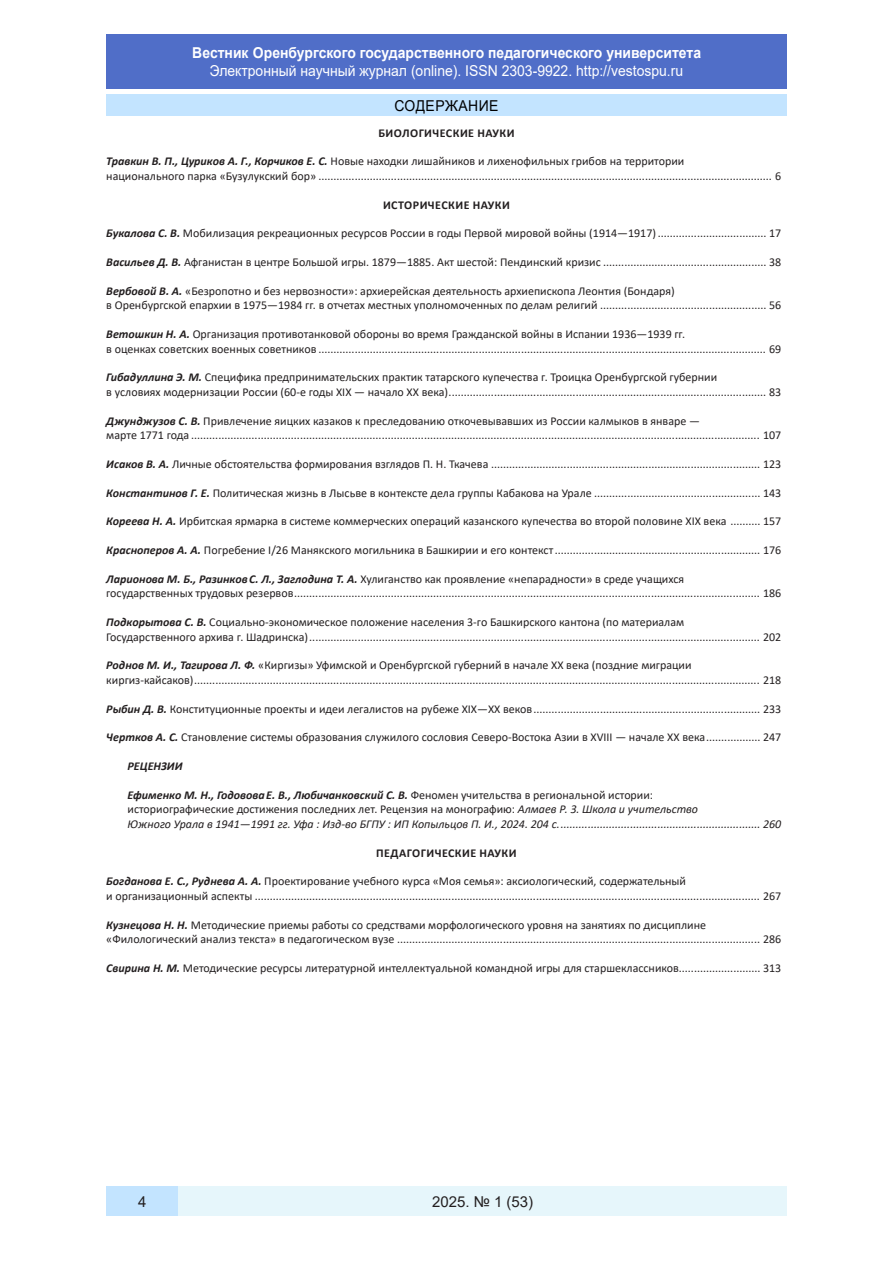
<style>
.page{position:relative;width:893px;height:1263px;background:#fff}
.page>*{position:absolute;margin:0;border:0;box-sizing:border-box;transform-origin:0 0}
.t1{font:15px "Arial";color:#fff;scale:.93 1}
.t2{font:700 15px "Arial";color:#fff;scale:.93 1}
.t3{font:15px "Arial";color:#231f20}
.t4{font:15px "Arial";letter-spacing:.035em;color:#000;scale:.93 1}
.t5{font:12px/14.4px "Calibri";color:#231f20}
.t6{font:italic 12px/14.4px "Calibri";color:#231f20}
.t7{font:700 12px "Calibri";letter-spacing:.04em;color:#231f20}
.t8{font:italic 700 12px "Calibri";color:#231f20}
.s1{font-weight:700;font-style:italic}
.s2{font-weight:700}
.s3{font-style:normal}
</style>
<div class="page">
<div style="left:106px;top:34px;width:681px;height:55px;background:#506ec8"></div>
<div style="left:106px;top:1186px;width:73px;height:30px;background:#c3e4ff"></div>
<div style="left:179px;top:1186px;width:608px;height:30px;background:#e6f6fb"></div>
<div style="left:106px;top:95px;width:681px;height:21px;background:#c3e4ff"></div>
<p class="t2" style="left:192px;top:42px;width:549px">Вестник Оренбургского государственного педагогического университета</p>
<p class="t1" style="left:210px;top:60px;width:511px">Электронный научный журнал (online). ISSN 2303-9922. http://vestospu.ru</p>
<p class="t4" style="left:394px;top:95px;width:114px">СОДЕРЖАНИЕ</p>
<p class="t7" style="left:378px;top:124px;width:138px">БИОЛОГИЧЕСКИЕ НАУКИ</p>
<p class="t5" style="left:106px;top:154px;width:677px"><span class="s1">Травкин В. П., Цуриков А. Г., Корчиков Е. С.</span> Новые находки лишайников и лихенофильных грибов на территории<br>национального парка «Бузулукский бор» ...................................................................................................................................................... 6</p>
<p class="t7" style="left:383px;top:196px;width:128px">ИСТОРИЧЕСКИЕ НАУКИ</p>
<p class="t5" style="left:106px;top:226px;width:677px"><span class="s1">Букалова С. В.</span> Мобилизация рекреационных ресурсов России в годы Первой мировой войны (1914—1917).................................... 17</p>
<p class="t5" style="left:106px;top:255px;width:677px"><span class="s1">Васильев Д. В.</span> Афганистан в центре Большой игры. 1879—1885. Акт шестой: Пендинский кризис ...................................................... 38</p>
<p class="t5" style="left:106px;top:283px;width:677px"><span class="s1">Вербовой В. А.</span> «Безропотно и без нервозности»: архиерейская деятельность архиепископа Леонтия (Бондаря)<br>в Оренбургской епархии в 1975—1984 гг. в отчетах местных уполномоченных по делам религий ....................................................... 56</p>
<p class="t5" style="left:106px;top:327px;width:677px"><span class="s1">Ветошкин Н. А.</span> Организация противотанковой обороны во время Гражданской войны в Испании 1936—1939 гг.<br>в оценках советских военных советников .................................................................................................................................................... 69</p>
<p class="t5" style="left:106px;top:370px;width:677px"><span class="s1">Гибадуллина Э. М.</span> Специфика предпринимательских практик татарского купечества г. Троицка Оренбургской губернии<br>в условиях модернизации России (60-е годы XIX — начало XX века)......................................................................................................... 83</p>
<p class="t5" style="left:106px;top:413px;width:677px"><span class="s1">Джунджузов С. В.</span> Привлечение яицких казаков к преследованию откочевывавших из России калмыков в январе —<br>марте 1771 года ............................................................................................................................................................................................ 107</p>
<p class="t5" style="left:106px;top:456px;width:677px"><span class="s1">Исаков В. А.</span> Личные обстоятельства формирования взглядов П. Н. Ткачева ......................................................................................... 123</p>
<p class="t5" style="left:106px;top:485px;width:677px"><span class="s1">Константинов Г. Е.</span> Политическая жизнь в Лысьве в контексте дела группы Кабакова на Урале ....................................................... 143</p>
<p class="t5" style="left:106px;top:514px;width:677px"><span class="s1">Кореева Н. А.</span> Ирбитская ярмарка в системе коммерческих операций казанского купечества во второй половине XIX века .......... 157</p>
<p class="t5" style="left:106px;top:543px;width:677px"><span class="s1">Красноперов А. А.</span> Погребение I/26 Манякского могильника в Башкирии и его контекст.................................................................... 176</p>
<p class="t5" style="left:106px;top:571px;width:677px"><span class="s1">Ларионова М. Б., Разинков С. Л., Заглодина Т. А.</span> Хулиганство как проявление «непарадности» в среде учащихся<br>государственных трудовых резервов.......................................................................................................................................................... 186</p>
<p class="t5" style="left:106px;top:615px;width:677px"><span class="s1">Подкорытова С. В.</span> Социально-экономическое положение населения 3-го Башкирского кантона (по материалам<br>Государственного архива г. Шадринска)..................................................................................................................................................... 202</p>
<p class="t5" style="left:106px;top:658px;width:677px"><span class="s1">Роднов М. И., Тагирова Л. Ф.</span> «Киргизы» Уфимской и Оренбургской губерний в начале XX века (поздние миграции киргиз-кайсаков)........................................................................................................................................................................................... 218</p>
<p class="t5" style="left:106px;top:701px;width:677px"><span class="s1">Рыбин Д. В.</span> Конституционные проекты и идеи легалистов на рубеже XIX—XX веков........................................................................... 233</p>
<p class="t5" style="left:106px;top:730px;width:677px"><span class="s1">Чертков А. С.</span> Становление системы образования служилого сословия Северо-Востока Азии в XVIII — начале XX века.................. 247</p>
<p class="t8" style="left:128px;top:758px;width:56px">РЕЦЕНЗИИ</p>
<p class="t6" style="left:128px;top:787px;width:655px"><span class="s2">Ефименко М. Н., Годовова Е. В., Любичанковский С. В.</span> <span class="s3">Феномен учительства в региональной истории:<br>историографические достижения последних лет. Рецензия на монографию:</span> Алмаев Р. З. Школа и учительство<br>Южного Урала в 1941—1991 гг. Уфа : Изд-во БГПУ : ИП Копыльцов П. И., 2024. 204 с................................................................... 260</p>
<p class="t7" style="left:376px;top:844px;width:142px">ПЕДАГОГИЧЕСКИЕ НАУКИ</p>
<p class="t5" style="left:106px;top:874px;width:677px"><span class="s1">Богданова Е. С., Руднева А. А.</span> Проектирование учебного курса «Моя семья»: аксиологический, содержательный<br>и организационный аспекты ....................................................................................................................................................................... 267</p>
<p class="t5" style="left:106px;top:917px;width:677px"><span class="s1">Кузнецова Н. Н.</span> Методические приемы работы со средствами морфологического уровня на занятиях по дисциплине «Филологический анализ текста» в педагогическом вузе ........................................................................................................................ 286</p>
<p class="t5" style="left:106px;top:960px;width:677px"><span class="s1">Свирина Н. М.</span> Методические ресурсы литературной интеллектуальной командной игры для старшеклассников........................... 313</p>
<p class="t3" style="left:138px;top:1191px;width:10px">4</p>
<p class="t3" style="left:432px;top:1192px;width:103px">2025. № 1 (53)</p>
</div>
